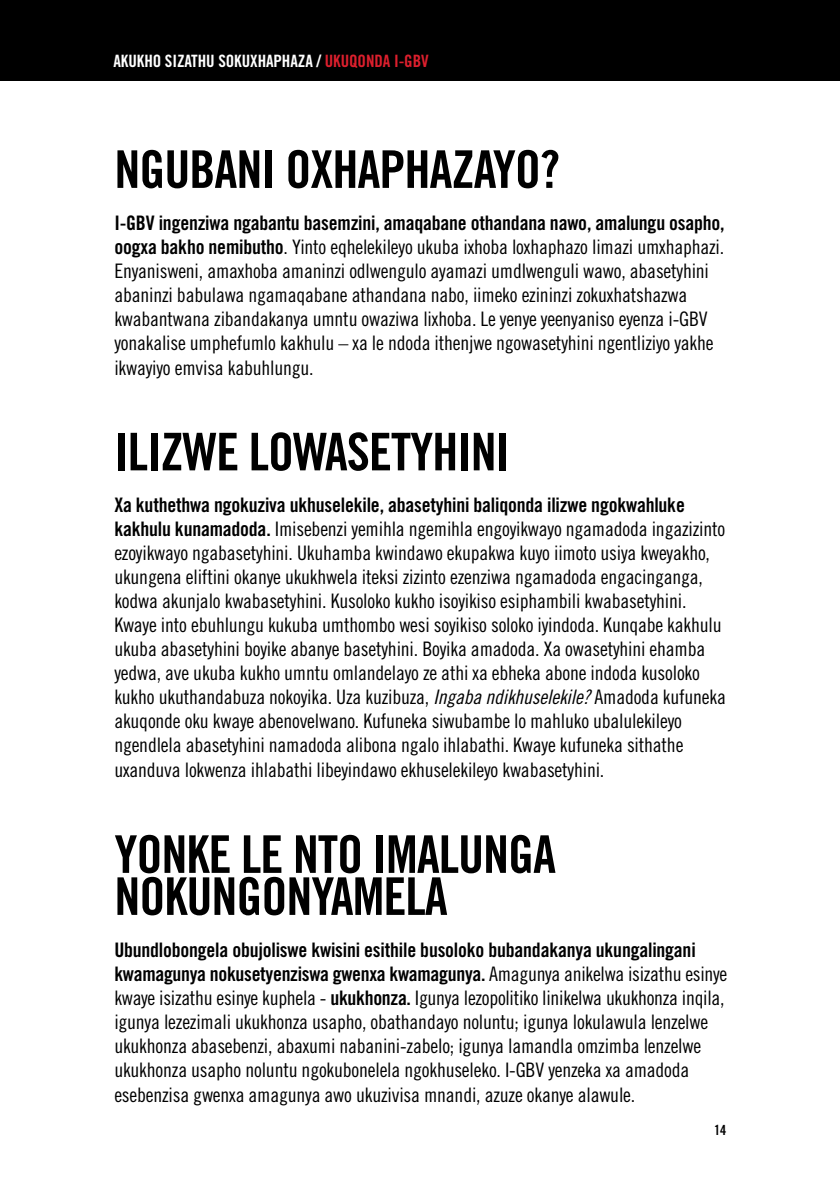
<style>
.page{position:relative;width:840px;height:1191px;background:#fff}
.page>*{position:absolute;margin:0;border:0;box-sizing:border-box;transform-origin:0 0}
.t1{font:52px/42px "Trade Gothic Bold Cond Twenty";letter-spacing:-.02em;color:#000}
.t2{font:20px/24px "Trade Gothic Cond Eighteen";letter-spacing:-.01em;color:#000}
.t3{font:20px/24px "Trade Gothic Bold Cond Twenty";letter-spacing:-.01em;color:#000}
.t4{font:17px "Trade Gothic Bold Cond Twenty";letter-spacing:-.005em;color:#fff}
.t5{font:14px "Trade Gothic Bold Cond Twenty";color:#000}
.s1{color:#dc1f2d}
.s2{font-family:"Trade Gothic Bold Cond Twenty"}
.s3{font-family:"Trade Gothic Cond Eighteen Obl"}
.s4{font-family:"Trade Gothic Cond Eighteen"}
</style>
<div class="page">
<div style="left:0;top:0;width:839px;height:80px;background:#000"></div>
<p class="t4" style="left:113px;top:51px;width:316px">AKUKHO SIZATHU SOKUXHAPHAZA / <span class="s1">UKUQONDA I-GBV</span></p>
<h1 class="t1" style="left:114px;top:148px;width:447px">NGUBANI OXHAPHAZAYO?</h1>
<p class="t3" style="left:114px;top:211px;width:611px">I-GBV ingenziwa ngabantu basemzini, amaqabane othandana nawo, amalungu osapho,</p>
<p class="t2" style="left:114px;top:234px;width:611px"><span class="s2">oogxa bakho nemibutho</span>. Yinto eqhelekileyo ukuba ixhoba loxhaphazo limazi umxhaphazi.<br>Enyanisweni, amaxhoba amaninzi odlwengulo ayamazi umdlwenguli wawo, abasetyhini abaninzi babulawa ngamaqabane athandana nabo, iimeko ezininzi zokuxhatshazwa kwabantwana zibandakanya umntu owaziwa lixhoba. Le yenye yeenyaniso eyenza i-GBV yonakalise umphefumlo kakhulu – xa le ndoda ithenjwe ngowasetyhini ngentliziyo yakhe ikwayiyo emvisa kabuhlungu.</p>
<h1 class="t1" style="left:114px;top:430px;width:397px">ILIZWE LOWASETYHINI</h1>
<p class="t3" style="left:114px;top:493px;width:571px">Xa kuthethwa ngokuziva ukhuselekile, abasetyhini baliqonda ilizwe ngokwahluke</p>
<p class="t2" style="left:114px;top:517px;width:612px"><span class="s2">kakhulu kunamadoda.</span> Imisebenzi yemihla ngemihla engoyikwayo ngamadoda ingazizinto ezoyikwayo ngabasetyhini. Ukuhamba kwindawo ekupakwa kuyo iimoto usiya kweyakho, ukungena eliftini okanye ukukhwela iteksi zizinto ezenziwa ngamadoda engacinganga, kodwa akunjalo kwabasetyhini. Kusoloko kukho isoyikiso esiphambili kwabasetyhini.<br>Kwaye into ebuhlungu kukuba umthombo wesi soyikiso soloko iyindoda. Kunqabe kakhulu ukuba abasetyhini boyike abanye basetyhini. Boyika amadoda. Xa owasetyhini ehamba yedwa, ave ukuba kukho umntu omlandelayo ze athi xa ebheka abone indoda kusoloko kukho ukuthandabuza nokoyika. Uza kuzibuza, <span class="s3">Ingaba ndikhuselekile?</span> Amadoda kufuneka akuqonde oku kwaye abenovelwano. Kufuneka siwubambe lo mahluko ubalulekileyo ngendlela abasetyhini namadoda alibona ngalo ihlabathi. Kwaye kufuneka sithathe uxanduva lokwenza ihlabathi libeyindawo ekhuselekileyo kwabasetyhini.</p>
<h1 class="t1" style="left:114px;top:833px;width:443px">YONKE LE NTO IMALUNGA<br>NOKUNGONYAMELA</h1>
<p class="t3" style="left:114px;top:937px;width:614px">Ubundlobongela obujoliswe kwisini esithile busoloko bubandakanya ukungalingani kwamagunya nokusetyenziswa gwenxa kwamagunya. <span class="s4">Amagunya anikelwa isizathu esinye</span></p>
<p class="t2" style="left:114px;top:985px;width:611px">kwaye isizathu esinye kuphela - <span class="s2">ukukhonza.</span> Igunya lezopolitiko linikelwa ukukhonza inqila, igunya lezezimali ukukhonza usapho, obathandayo noluntu; igunya lokulawula lenzelwe ukukhonza abasebenzi, abaxumi nabanini-zabelo; igunya lamandla omzimba lenzelwe ukukhonza usapho noluntu ngokubonelela ngokhuseleko. I-GBV yenzeka xa amadoda esebenzisa gwenxa amagunya awo ukuzivisa mnandi, azuze okanye alawule.</p>
<p class="t5" style="left:713px;top:1121px;width:14px">14</p>
</div>
